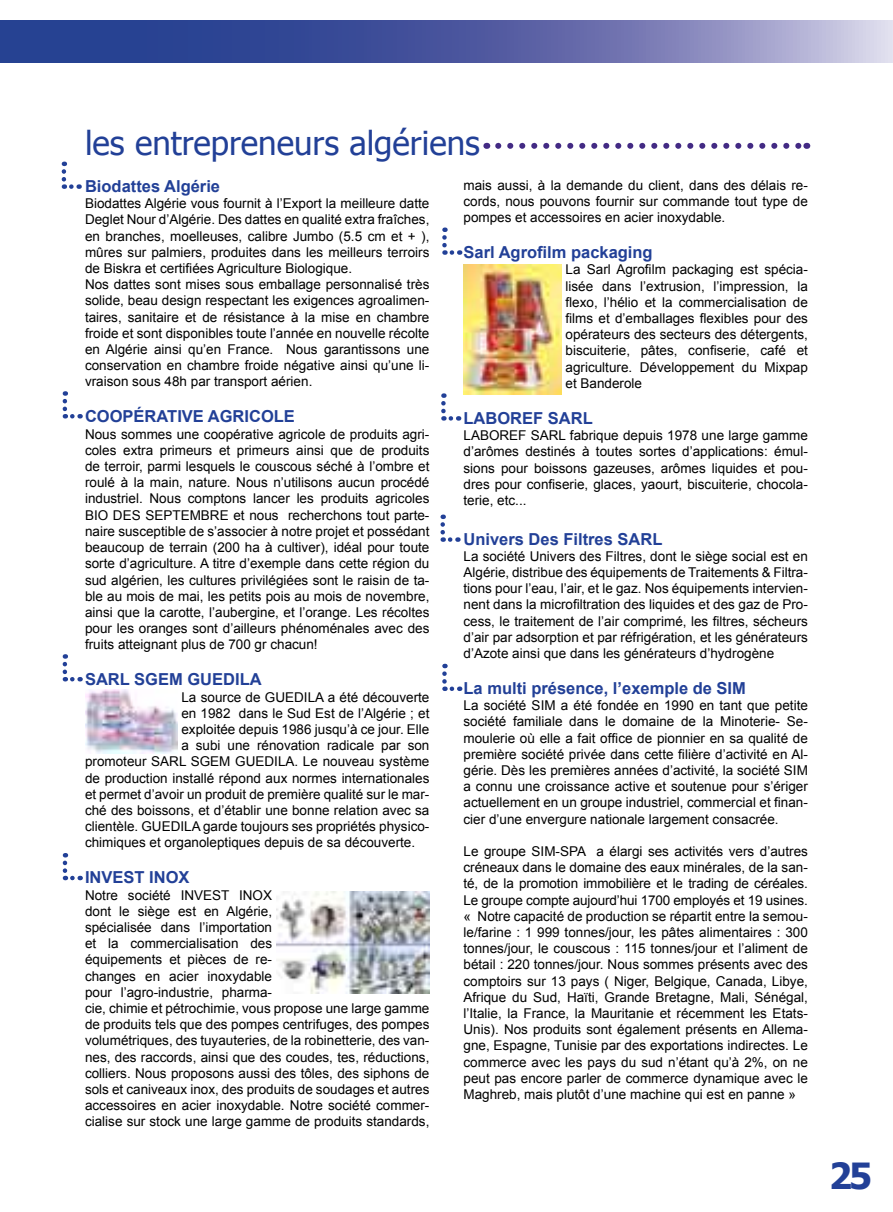
<style>
.page{position:relative;width:893px;height:1212px;background:#fff}
.page>*{position:absolute;margin:0;border:0;box-sizing:border-box;transform-origin:0 0}
.t1{font:700 36px "Tahoma";color:#3a448c}
.t2{font:700 36px "Tahoma";color:#224097}
.t3{font:33px "Tahoma";color:#224097}
.t4{font:700 16.5px "Arial";color:#224097}
.t5{font:13.5px/16.2px "Arial";color:#000;text-align:justify}
</style>
<div class="page">
<hr style="left:0;top:21px;width:1px;height:43px;background:#224097">
<svg style="left:1px;top:21px;width:892px;height:42px;background:#5c68a9"></svg>
<svg style="left:62px;top:162px;width:18px;height:27px"></svg>
<img style="left:85px;top:689px;width:92px;height:65px">
<img style="left:276px;top:891px;width:153px;height:102px">
<img style="left:463px;top:264px;width:98px;height:130px">
<svg style="left:63px;top:391px;width:18px;height:27px"></svg>
<svg style="left:63px;top:654px;width:18px;height:27px"></svg>
<svg style="left:63px;top:863px;width:18px;height:17px"></svg>
<svg style="left:442px;top:227px;width:18px;height:28px"></svg>
<svg style="left:441px;top:393px;width:18px;height:28px"></svg>
<svg style="left:440px;top:514px;width:18px;height:28px"></svg>
<svg style="left:442px;top:674px;width:18px;height:17px"></svg>
<svg style="left:498px;top:143px;width:302px;height:6px"></svg>
<h2 class="t3" style="left:85px;top:121px;width:396px">les entrepreneurs algériens</h2>
<p class="t4" style="left:85px;top:175px;width:137px">Biodattes Algérie</p>
<p class="t5" style="left:85px;top:196px;width:346px;text-align:left">Biodattes Algérie vous fournit à l’Export la meilleure datte Deglet Nour d’Algérie. Des dattes en qualité extra fraîches, en branches, moelleuses, calibre Jumbo (5.5 cm et + ), mûres sur palmiers, produites dans les meilleurs terroirs de Biskra et certifiées Agriculture Biologique.<br>Nos dattes sont mises sous emballage personnalisé très solide, beau design respectant les exigences agroalimen&shy;taires, sanitaire et de résistance à la mise en chambre froide et sont disponibles toute l’année en nouvelle récolte en Algérie ainsi qu’en France. Nous garantissons une conservation en chambre froide négative ainsi qu’une li&shy;vraison sous 48h par transport aérien.</p>
<p class="t4" style="left:85px;top:406px;width:211px">COOPÉRATIVE AGRICOLE</p>
<p class="t5" style="left:85px;top:426px;width:346px">Nous sommes une coopérative agricole de produits agri&shy;coles extra primeurs et primeurs ainsi que de produits de terroir, parmi lesquels le couscous séché à l’ombre et roulé à la main, nature. Nous n’utilisons aucun procédé industriel. Nous comptons lancer les produits agricoles BIO DES SEPTEMBRE et nous recherchons tout parte&shy;naire susceptible de s’associer à notre projet et possédant beaucoup de terrain (200 ha à cultiver), idéal pour toute sorte d’agriculture. A titre d’exemple dans cette région du sud algérien, les cultures privilégiées sont le raisin de ta&shy;ble au mois de mai, les petits pois au mois de novembre, ainsi que la carotte, l’aubergine, et l’orange. Les récoltes pour les oranges sont d’ailleurs phénoménales avec des fruits atteignant plus de 700 gr chacun!</p>
<p class="t4" style="left:85px;top:669px;width:178px">SARL SGEM GUEDILA</p>
<p class="t5" style="left:181px;top:689px;width:250px">La source de GUEDILA a été découverte</p>
<p class="t5" style="left:181px;top:705px;width:250px">en 1982 dans le Sud Est de l’Algérie ; et</p>
<p class="t5" style="left:181px;top:721px;width:250px">exploitée depuis 1986 jusqu’à ce jour. Elle</p>
<p class="t5" style="left:181px;top:737px;width:250px">a subi une rénovation radicale par son</p>
<p class="t5" style="left:85px;top:754px;width:346px">promoteur SARL SGEM GUEDILA. Le nouveau système</p>
<p class="t5" style="left:85px;top:770px;width:346px">de production installé répond aux normes internationales</p>
<p class="t5" style="left:85px;top:786px;width:346px">et permet d’avoir un produit de première qualité sur le mar-</p>
<p class="t5" style="left:85px;top:802px;width:346px">ché des boissons, et d’établir une bonne relation avec sa</p>
<p class="t5" style="left:85px;top:818px;width:346px">clientèle. GUEDILA garde toujours ses propriétés physico-</p>
<p class="t5" style="left:85px;top:835px;width:332px">chimiques et organoleptiques depuis de sa découverte.</p>
<p class="t4" style="left:85px;top:867px;width:106px">INVEST INOX</p>
<p class="t5" style="left:85px;top:887px;width:346px;text-align:left">Notre société INVEST INOX<br>dont le siège est en Algérie,<br>spécialisée dans l’importation<br>et la commercialisation des<br>équipements et pièces de re-<br>changes en acier inoxydable<br>pour l’agro-industrie, pharma-<br>cie, chimie et pétrochimie, vous propose une large gamme de produits tels que des pompes centrifuges, des pompes volumétriques, des tuyauteries, de la robinetterie, des van&shy;nes, des raccords, ainsi que des coudes, tes, réductions, colliers. Nous proposons aussi des tôles, des siphons de sols et caniveaux inox, des produits de soudages et autres accessoires en acier inoxydable. Notre société commer&shy;cialise sur stock une large gamme de produits standards,</p>
<p class="t5" style="left:463px;top:177px;width:346px">mais aussi, à la demande du client, dans des délais re&shy;cords, nous pouvons fournir sur commande tout type de pompes et accessoires en acier inoxydable.</p>
<p class="t4" style="left:463px;top:242px;width:191px">Sarl Agrofilm packaging</p>
<p class="t5" style="left:566px;top:262px;width:244px">La Sarl Agrofilm packaging est spécia&shy;lisée dans l’extrusion, l’impression, la flexo, l’hélio et la commercialisation de films et d’emballages flexibles pour des opérateurs des secteurs des détergents, biscuiterie, pâtes, confiserie, café et agriculture. Développement du Mixpap et Banderole</p>
<p class="t4" style="left:463px;top:407px;width:131px">LABOREF SARL</p>
<p class="t5" style="left:463px;top:427px;width:346px">LABOREF SARL fabrique depuis 1978 une large gamme d’arômes destinés à toutes sortes d’applications: émul&shy;sions pour boissons gazeuses, arômes liquides et pou&shy;dres pour confiserie, glaces, yaourt, biscuiterie, chocola&shy;terie, etc...</p>
<p class="t4" style="left:463px;top:528px;width:200px">Univers Des Filtres SARL</p>
<p class="t5" style="left:463px;top:548px;width:346px">La société Univers des Filtres, dont le siège social est en Algérie, distribue des équipements de Traitements &amp; Filtra&shy;tions pour l’eau, l’air, et le gaz. Nos équipements intervien&shy;nent dans la microfiltration des liquides et des gaz de Pro&shy;cess, le traitement de l’air comprimé, les filtres, sécheurs d’air par adsorption et par réfrigération, et les générateurs d’Azote ainsi que dans les générateurs d’hydrogène</p>
<p class="t4" style="left:463px;top:677px;width:284px">La multi présence, l’exemple de SIM</p>
<p class="t5" style="left:463px;top:697px;width:346px">La société SIM a été fondée en 1990 en tant que petite société familiale dans le domaine de la Minoterie- Se&shy;moulerie où elle a fait office de pionnier en sa qualité de première société privée dans cette filière d’activité en Al&shy;gérie. Dès les premières années d’activité, la société SIM a connu une croissance active et soutenue pour s’ériger actuellement en un groupe industriel, commercial et finan&shy;cier d’une envergure nationale largement consacrée.</p>
<p class="t5" style="left:463px;top:843px;width:346px">Le groupe SIM-SPA a élargi ses activités vers d’autres créneaux dans le domaine des eaux minérales, de la san&shy;té, de la promotion immobilière et le trading de céréales.<br>Le groupe compte aujourd’hui 1700 employés et 19 usines. « Notre capacité de production se répartit entre la semou&shy;le/farine : 1 999 tonnes/jour, les pâtes alimentaires : 300 tonnes/jour, le couscous : 115 tonnes/jour et l’aliment de bétail : 220 tonnes/jour. Nous sommes présents avec des comptoirs sur 13 pays ( Niger, Belgique, Canada, Libye, Afrique du Sud, Haïti, Grande Bretagne, Mali, Sénégal, l’Italie, la France, la Mauritanie et récemment les Etats-Unis). Nos produits sont également présents en Allema&shy;gne, Espagne, Tunisie par des exportations indirectes. Le commerce avec les pays du sud n’étant qu’à 2%, on ne peut pas encore parler de commerce dynamique avec le Maghreb, mais plutôt d’une machine qui est en panne »</p>
<h1 class="t2" style="left:829px;top:1150px;width:41px">25</h1>
<h1 class="t1" style="left:829px;top:1152px;width:45px">33</h1>
</div>
